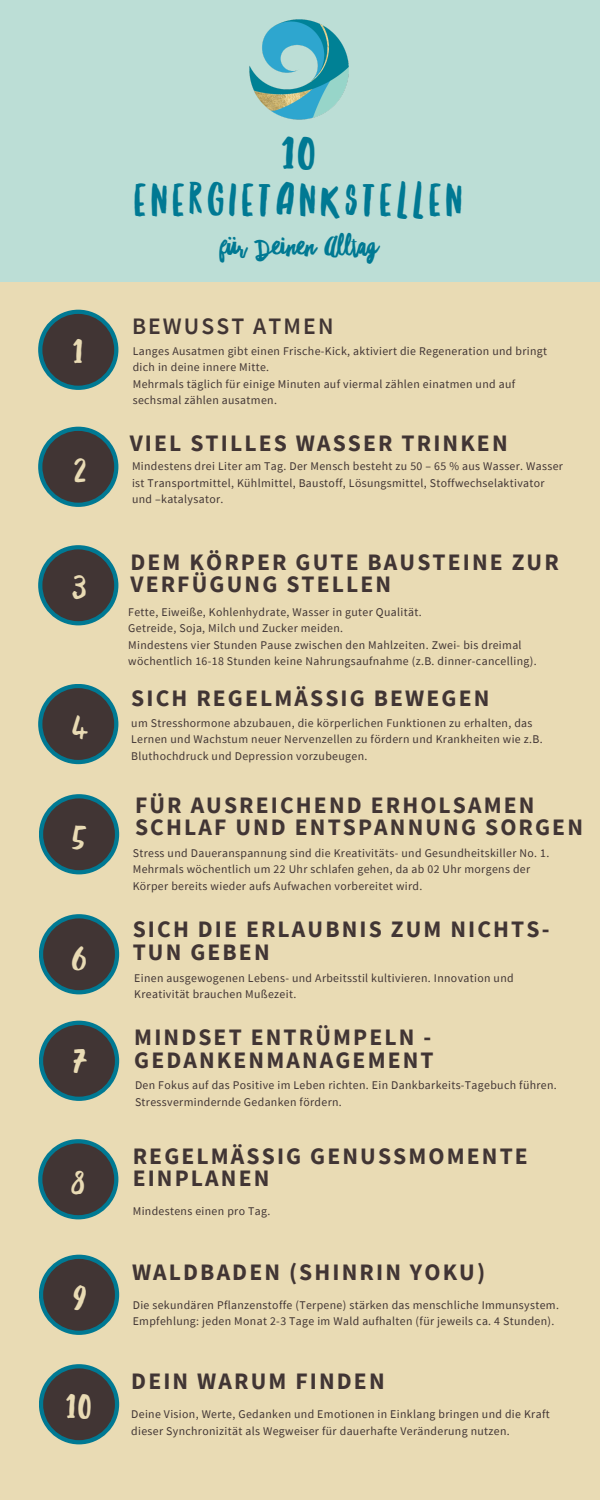
<style>
.page{position:relative;width:600px;height:1500px;background:#e9dbb4}
.page>*{position:absolute;margin:0;border:0;box-sizing:border-box;transform-origin:0 0}
.t1{font:47.2px/45.8px "Northern Soul Caps";letter-spacing:.09em;color:#007993;text-align:center}
.t2{font:35.4px "Northern Soul Caps";color:#e9dbb4}
.t3{font:31.4px "Northern Soul Script";color:#007993}
.t4{font:700 23.6px/22.5px "Source Sans Pro";letter-spacing:.09em;color:#413534}
.t5{font:600 23.6px "Source Sans Pro";letter-spacing:.09em;color:#413534}
.t6{font:11.8px/16.5px "Source Sans Pro";letter-spacing:.03em;color:#413534}
</style>
<div class="page">
<div style="left:0;top:0;width:600px;height:282px;background:#bcded6"></div>
<svg style="left:38px;top:310px;width:80px;height:80px"></svg>
<img style="left:249px;top:19px;width:100px;height:101px">
<svg style="left:38px;top:545px;width:80px;height:80px"></svg>
<svg style="left:38px;top:684px;width:80px;height:80px"></svg>
<svg style="left:39px;top:794px;width:80px;height:80px"></svg>
<svg style="left:39px;top:914px;width:80px;height:80px"></svg>
<svg style="left:39px;top:1021px;width:80px;height:80px"></svg>
<svg style="left:38px;top:1139px;width:80px;height:80px"></svg>
<svg style="left:39px;top:1255px;width:80px;height:80px"></svg>
<svg style="left:39px;top:1364px;width:80px;height:80px"></svg>
<svg style="left:38px;top:427px;width:80px;height:80px"></svg>
<h1 class="t1" style="left:134px;top:128px;width:330px">10<br>ENERGIETANKSTELLEN</h1>
<h3 class="t3" style="left:219px;top:224px;width:160px">für Deinen Alltag</h3>
<h3 class="t5" style="left:132px;top:311px;width:203px">BEWUSST ATMEN</h3>
<h2 class="t2" style="left:73px;top:328px;width:11px">1</h2>
<p class="t6" style="left:133px;top:342px;width:416px">Langes Ausatmen gibt einen Frische-Kick, aktiviert die Regeneration und bringt dich in deine innere Mitte.<br>Mehrmals täglich für einige Minuten auf viermal zählen einatmen und auf sechsmal zählen ausatmen.</p>
<h3 class="t4" style="left:130px;top:432px;width:379px">VIEL STILLES WASSER TRINKEN</h3>
<h2 class="t2" style="left:74px;top:447px;width:13px">2</h2>
<p class="t6" style="left:132px;top:458px;width:433px">Mindestens drei Liter am Tag. Der Mensch besteht zu 50 – 65 % aus Wasser. Wasser ist Transportmittel, Kühlmittel, Baustoff, Lösungsmittel, Stoffwechselaktivator und –katalysator.</p>
<h3 class="t4" style="left:130px;top:550px;width:430px">DEM KÖRPER GUTE BAUSTEINE ZUR</h3>
<h2 class="t2" style="left:73px;top:565px;width:15px">3</h2>
<h3 class="t4" style="left:130px;top:573px;width:262px">VERFÜGUNG STELLEN</h3>
<p class="t6" style="left:128px;top:603px;width:410px">Fette, Eiweiße, Kohlenhydrate, Wasser in guter Qualität.<br>Getreide, Soja, Milch und Zucker meiden.<br>Mindestens vier Stunden Pause zwischen den Mahlzeiten. Zwei- bis dreimal wöchentlich 16-18 Stunden keine Nahrungsaufnahme (z.B. dinner-cancelling).</p>
<h3 class="t4" style="left:131px;top:687px;width:360px">SICH REGELMÄSSIG BEWEGEN</h3>
<h2 class="t2" style="left:72px;top:704px;width:17px">4</h2>
<p class="t6" style="left:131px;top:714px;width:413px">um Stresshormone abzubauen, die körperlichen Funktionen zu erhalten, das<br>Lernen und Wachstum neuer Nervenzellen zu fördern und Krankheiten wie z.B.<br>Bluthochdruck und Depression vorzubeugen.</p>
<h3 class="t4" style="left:135px;top:793px;width:450px">FÜR AUSREICHEND ERHOLSAMEN<br>SCHLAF UND ENTSPANNUNG SORGEN</h3>
<h2 class="t2" style="left:72px;top:814px;width:16px">5</h2>
<p class="t6" style="left:133px;top:844px;width:418px">Stress und Daueranspannung sind die Kreativitäts- und Gesundheitskiller No. 1.<br>Mehrmals wöchentlich um 22 Uhr schlafen gehen, da ab 02 Uhr morgens der<br>Körper bereits wieder aufs Aufwachen vorbereitet wird.</p>
<h3 class="t4" style="left:133px;top:918px;width:418px">SICH DIE ERLAUBNIS ZUM NICHTS-<br>TUN GEBEN</h3>
<h2 class="t2" style="left:72px;top:934px;width:16px">6</h2>
<h2 class="t2" style="left:73px;top:1040px;width:14px">7</h2>
<p class="t6" style="left:134px;top:969px;width:381px">Einen ausgewogenen Lebens- und Arbeitsstil kultivieren. Innovation und<br>Kreativität brauchen Mußezeit.</p>
<h3 class="t4" style="left:134px;top:1026px;width:301px">MINDSET ENTRÜMPELN -<br>GEDANKENMANAGEMENT</h3>
<p class="t6" style="left:135px;top:1077px;width:423px">Den Fokus auf das Positive im Leben richten. Ein Dankbarkeits-Tagebuch führen.<br>Stressvermindernde Gedanken fördern.</p>
<h3 class="t4" style="left:133px;top:1144px;width:397px">REGELMÄSSIG GENUSSMOMENTE</h3>
<h2 class="t2" style="left:71px;top:1159px;width:15px">8</h2>
<h3 class="t4" style="left:133px;top:1167px;width:138px">EINPLANEN</h3>
<p class="t6" style="left:133px;top:1203px;width:139px">Mindestens einen pro Tag.</p>
<h2 class="t2" style="left:74px;top:1275px;width:14px">9</h2>
<h2 class="t2" style="left:66px;top:1384px;width:26px">10</h2>
<h3 class="t4" style="left:132px;top:1260px;width:355px">WALDBADEN (SHINRIN YOKU)</h3>
<p class="t6" style="left:133px;top:1296px;width:428px">Die sekundären Pflanzenstoffe (Terpene) stärken das menschliche Immunsystem.<br>Empfehlung: jeden Monat 2-3 Tage im Wald aufhalten (für jeweils ca. 4 Stunden).</p>
<h3 class="t4" style="left:131px;top:1369px;width:255px">DEIN WARUM FINDEN</h3>
<p class="t6" style="left:131px;top:1406px;width:420px">Deine Vision, Werte, Gedanken und Emotionen in Einklang bringen und die Kraft dieser Synchronizität als Wegweiser für dauerhafte Veränderung nutzen.</p>
</div>
